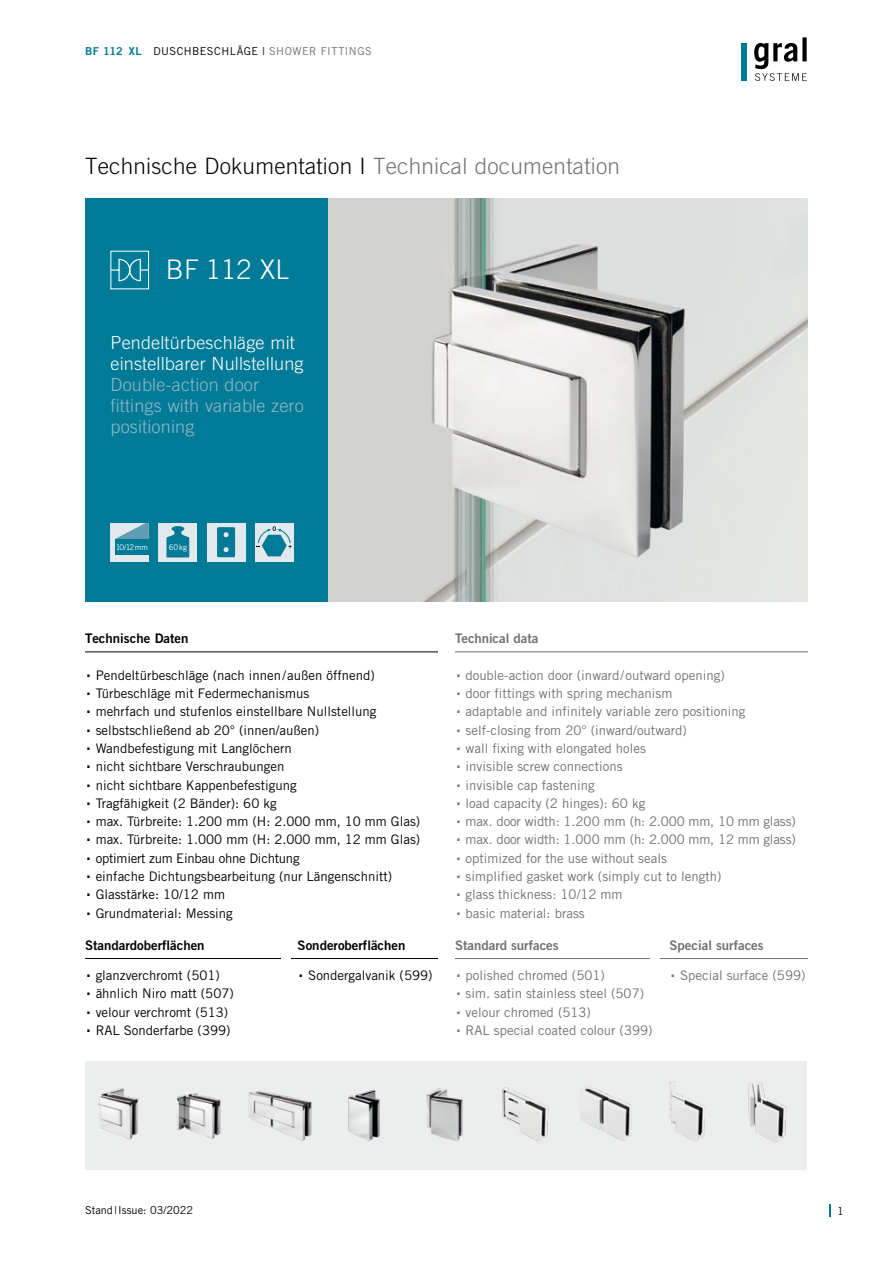
<style>
.page{position:relative;width:893px;height:1263px;background:#fff}
.page>*{position:absolute;margin:0;border:0;box-sizing:border-box;transform-origin:0 0}
.t1{font:300 27px "Trade Gothic LT Pro";letter-spacing:.01em;color:#fff}
.t2{font:300 22.5px "Trade Gothic LT Pro";letter-spacing:.01em;color:#000}
.t3{font:300 18px/21px "Trade Gothic LT Pro";letter-spacing:.01em;color:#95b7c7}
.t4{font:300 18px/21px "Trade Gothic LT Pro";letter-spacing:.01em;color:#fff}
.t5{font:13.2px/18.3px "Trade Gothic LT Pro";color:#000}
.t6{font:13.2px/18.3px "Trade Gothic LT Pro";color:#707172}
.t7{font:13.2px "Trade Gothic LT Pro Bd 2";color:#000}
.t8{font:13.2px "Trade Gothic LT Pro Bd 2";color:#707172}
.t9{font:10.95px "Trade Gothic LT Pro";letter-spacing:.035em;color:#000}
.t10{font:10.95px "Trade Gothic LT Pro";color:#000}
.t11{font:7.8px "Trade Gothic LT Pro";color:#fff}
.s1{font-family:"Trade Gothic LT Pro Bd 2";color:#007b97}
.s2{color:#707172}
</style>
<div class="page">
<img style="left:327px;top:198px;width:481px;height:404px">
<div style="left:85px;top:198px;width:242px;height:404px;background:#007b97"></div>
<hr style="left:455px;top:652px;width:353px;height:1px;background:#707172">
<hr style="left:455px;top:958px;width:353px;height:1px;background:#707172">
<svg style="left:829px;top:1204px;width:2px;height:13px"></svg>
<hr style="left:85px;top:652px;width:353px;height:1px;background:#000">
<hr style="left:85px;top:958px;width:353px;height:1px;background:#000">
<div style="left:741px;top:43px;width:6px;height:38px;background:#007b97"></div>
<svg style="left:754px;top:37px;width:53px;height:44px"></svg>
<div style="left:85px;top:1061px;width:721px;height:108px;background:#eceded"></div>
<img style="left:98px;top:1088px;width:41px;height:52px">
<img style="left:426px;top:1088px;width:37px;height:54px">
<img style="left:177px;top:1093px;width:44px;height:46px">
<img style="left:249px;top:1090px;width:63px;height:51px">
<img style="left:348px;top:1089px;width:32px;height:52px">
<img style="left:581px;top:1086px;width:51px;height:55px">
<img style="left:669px;top:1081px;width:37px;height:60px">
<img style="left:502px;top:1087px;width:47px;height:55px">
<img style="left:748px;top:1082px;width:39px;height:60px">
<div style="left:159px;top:523px;width:38px;height:38px;background:#e1e9ed"></div>
<div style="left:111px;top:523px;width:38px;height:38px;background:#e1e9ed"></div>
<svg style="left:115px;top:523px;width:74px;height:34px"></svg>
<div style="left:115px;top:539px;width:34px;height:16px;background:#007a97"></div>
<div style="left:255px;top:523px;width:38px;height:38px;background:#e1e9ed"></div>
<svg style="left:257px;top:526px;width:35px;height:30px"></svg>
<div style="left:207px;top:523px;width:38px;height:38px;background:#e1e9ed"></div>
<div style="left:217px;top:527px;width:18px;height:30px;background:#007a97;border-radius:2px"></div>
<svg style="left:224px;top:532px;width:5px;height:5px"></svg>
<svg style="left:224px;top:547px;width:5px;height:5px"></svg>
<svg style="left:110px;top:258px;width:39px;height:24px"></svg>
<div style="left:650px;top:951px;width:9px;height:14px;background:#fff"></div>
<div style="left:281px;top:951px;width:9px;height:14px;background:#fff"></div>
<p class="t9" style="left:85px;top:45px;width:288px"><span class="s1">BF 112 XL</span> DUSCHBESCHLÄGE | <span class="s2">SHOWER FITTINGS</span></p>
<h2 class="t2" style="left:85px;top:153px;width:536px">Technische Dokumentation I <span class="s2">Technical documentation</span></h2>
<h1 class="t1" style="left:166px;top:253px;width:125px">BF 112 XL</h1>
<h3 class="t4" style="left:111px;top:332px;width:194px">Pendeltürbeschläge mit einstellbarer Nullstellung</h3>
<h3 class="t3" style="left:111px;top:374px;width:195px">Double-action door fittings with variable zero positioning</h3>
<p class="t11" style="left:116px;top:542px;width:34px">10/12mm</p>
<p class="t11" style="left:169px;top:542px;width:20px">60kg</p>
<p class="t7" style="left:85px;top:630px;width:105px">Technische Daten</p>
<p class="t5" style="left:85px;top:666px;width:337px"><sup>.</sup> Pendeltürbeschläge (nach innen/außen öffnend)<br><sup>.</sup> Türbeschläge mit Federmechanismus<br><sup>.</sup> mehrfach und stufenlos einstellbare Nullstellung<br><sup>.</sup> selbstschließend ab 20° (innen/außen)<br><sup>.</sup> Wandbefestigung mit Langlöchern<br><sup>.</sup> nicht sichtbare Verschraubungen<br><sup>.</sup> nicht sichtbare Kappenbefestigung<br><sup>.</sup> Tragfähigkeit (2 Bänder): 60 kg<br><sup>.</sup> max. Türbreite: 1.200 mm (H: 2.000 mm, 10 mm Glas) <sup>.</sup> max. Türbreite: 1.000 mm (H: 2.000 mm, 12 mm Glas) <sup>.</sup> optimiert zum Einbau ohne Dichtung<br><sup>.</sup> einfache Dichtungsbearbeitung (nur Längenschnitt)<br><sup>.</sup> Glasstärke: 10/12 mm<br><sup>.</sup> Grundmaterial: Messing</p>
<p class="t7" style="left:85px;top:937px;width:121px">Standardoberflächen</p>
<p class="t5" style="left:85px;top:966px;width:150px"><sup>.</sup> glanzverchromt (501)<br><sup>.</sup> ähnlich Niro matt (507) <sup>.</sup> velour verchromt (513) <sup>.</sup> RAL Sonderfarbe (399)</p>
<p class="t7" style="left:298px;top:937px;width:109px">Sonderoberflächen</p>
<p class="t5" style="left:298px;top:966px;width:136px"><sup>.</sup> Sondergalvanik (599)</p>
<p class="t8" style="left:455px;top:630px;width:85px">Technical data</p>
<p class="t6" style="left:455px;top:666px;width:342px"><sup>.</sup> double-action door (inward/outward opening)<br><sup>.</sup> door fittings with spring mechanism<br><sup>.</sup> adaptable and infinitely variable zero positioning<br><sup>.</sup> self-closing from 20° (inward/outward)<br><sup>.</sup> wall fixing with elongated holes<br><sup>.</sup> invisible screw connections<br><sup>.</sup> invisible cap fastening<br><sup>.</sup> load capacity (2 hinges): 60 kg<br><sup>.</sup> max. door width: 1.200 mm (h: 2.000 mm, 10 mm glass) <sup>.</sup> max. door width: 1.000 mm (h: 2.000 mm, 12 mm glass) <sup>.</sup> optimized for the use without seals<br><sup>.</sup> simplified gasket work (simply cut to length)<br><sup>.</sup> glass thickness: 10/12 mm<br><sup>.</sup> basic material: brass</p>
<p class="t8" style="left:455px;top:937px;width:105px">Standard surfaces</p>
<p class="t6" style="left:455px;top:966px;width:199px"><sup>.</sup> polished chromed (501)<br><sup>.</sup> sim. satin stainless steel (507) <sup>.</sup> velour chromed (513)<br><sup>.</sup> RAL special coated colour (399)</p>
<p class="t8" style="left:669px;top:937px;width:96px">Special surfaces</p>
<p class="t6" style="left:669px;top:966px;width:138px"><sup>.</sup> Special surface (599)</p>
<p class="t10" style="left:85px;top:1203px;width:110px">Stand|Issue: 03/2022</p>
<p class="t9" style="left:837px;top:1204px;width:8px">1</p>
</div>
